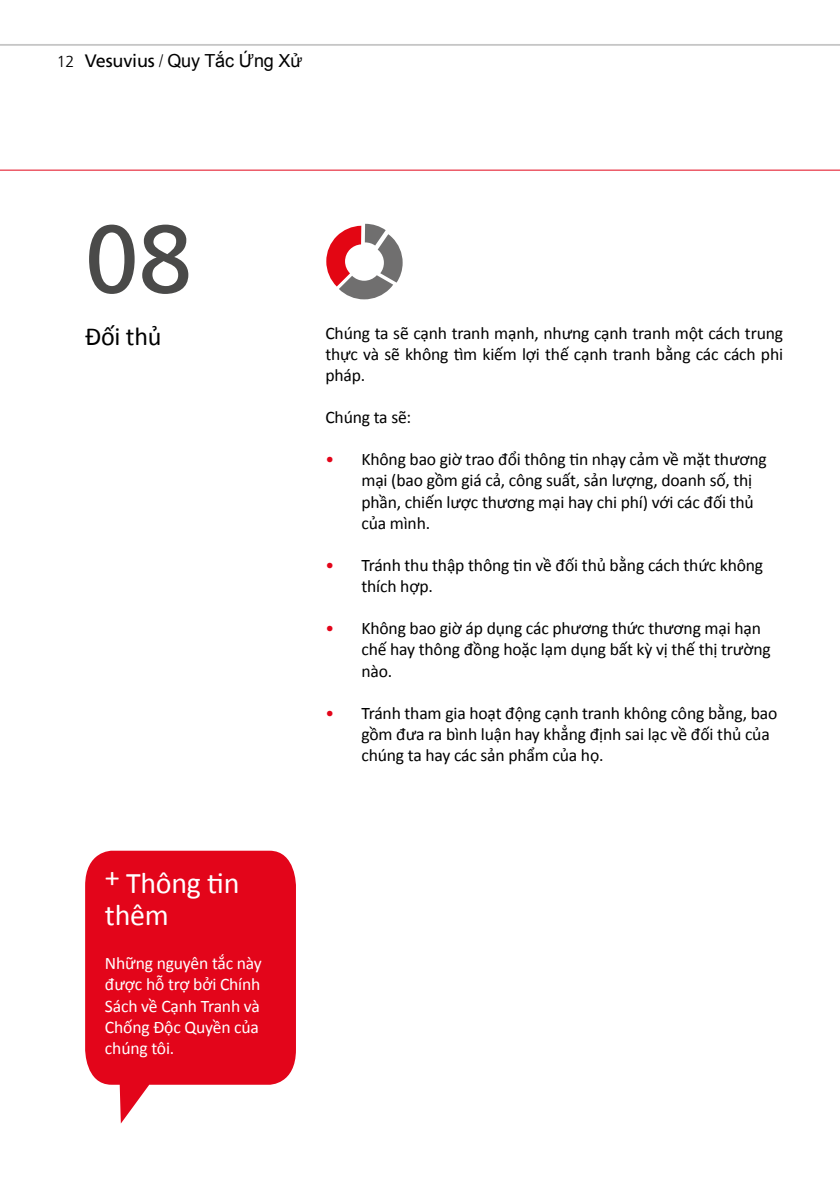
<style>
.page{position:relative;width:840px;height:1191px;background:#fff}
.page>*{position:absolute;margin:0;border:0;box-sizing:border-box;transform-origin:0 0}
.t1{font:96px "Frutiger LT Std";color:#4a4a49}
.t2{font:30px/32px "Calibri";letter-spacing:-.01em;color:#fff}
.t3{font:26px "Calibri";letter-spacing:-.01em;color:#000}
.t4{font:18px "Arial";letter-spacing:-.01em;color:#000}
.t5{font:17.6px/21.2px "Calibri";letter-spacing:-.01em;color:#000}
.t6{font:17.6px/21.2px "Calibri";letter-spacing:-.01em;color:#fff}
.s1{font-family:"Frutiger LT Std";font-weight:300;font-size:16px}
.s2{font-family:"Frutiger LT Std"}
.s3{font-family:"Frutiger LT Std";font-weight:300;font-stretch:condensed}
.s4{color:#e3051a}
</style>
<div class="page">
<hr style="left:0;top:44px;width:839px;height:2px;background:#ccc">
<hr style="left:0;top:170px;width:839px;height:1px;background:#e3051a">
<svg style="left:326px;top:224px;width:76px;height:75px"></svg>
<svg style="left:85px;top:850px;width:211px;height:273px;background:#e7293b"></svg>
<p class="t4" style="left:57px;top:49px;width:247px"><span class="s1">12</span> <span class="s2">Vesuvius</span> <span class="s3">/</span> Quy Tắc Ứng Xử</p>
<h1 class="t1" style="left:85px;top:203px;width:108px">08</h1>
<h3 class="t3" style="left:85px;top:318px;width:78px">Đối thủ</h3>
<h2 class="t2" style="left:105px;top:866px;width:136px">+ Thông tin thêm</h2>
<p class="t6" style="left:105px;top:952px;width:158px">Những nguyên tắc này được hỗ trợ bởi Chính<br>Sách về Cạnh Tranh và<br>Chống Độc Quyền của chúng tôi.</p>
<p class="t5" style="left:325px;top:321px;width:459px;text-align:justify">Chúng ta sẽ cạnh tranh mạnh, nhưng cạnh tranh một cách trung thực và sẽ không tìm kiếm lợi thế cạnh tranh bằng các cách phi pháp.</p>
<p class="t5" style="left:325px;top:406px;width:87px">Chúng ta sẽ:</p>
<p class="t5" style="left:361px;top:448px;width:406px;text-indent:-36px"><span class="s4">•</span> Không bao giờ trao đổi thông tin nhạy cảm về mặt thương mại (bao gồm giá cả, công suất, sản lượng, doanh số, thị phần, chiến lược thương mại hay chi phí) với các đối thủ của mình.</p>
<p class="t5" style="left:361px;top:554px;width:403px;text-indent:-36px"><span class="s4">•</span> Tránh thu thập thông tin về đối thủ bằng cách thức không thích hợp.</p>
<p class="t5" style="left:361px;top:617px;width:410px;text-indent:-36px"><span class="s4">•</span> Không bao giờ áp dụng các phương thức thương mại hạn chế hay thông đồng hoặc lạm dụng bất kỳ vị thế thị trường nào.</p>
<p class="t5" style="left:361px;top:702px;width:417px;text-indent:-36px"><span class="s4">•</span> Tránh tham gia hoạt động cạnh tranh không công bằng, bao gồm đưa ra bình luận hay khẳng định sai lạc về đối thủ của chúng ta hay các sản phẩm của họ.</p>
</div>
